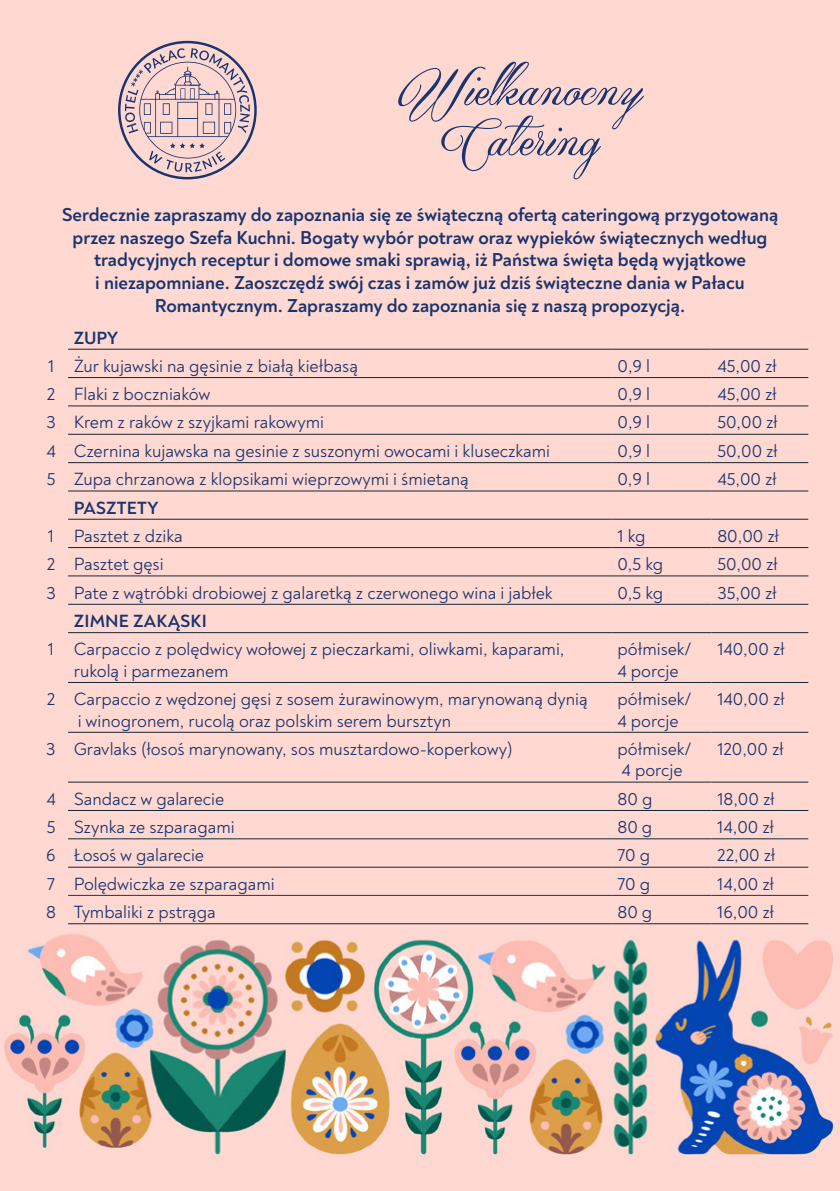
<style>
.page{position:relative;width:840px;height:1191px;background:#fff}
.page>*{position:absolute;margin:0;border:0;box-sizing:border-box;transform-origin:0 0}
.t1{font:700 19px/22.8px "Noah";color:#19346e;text-align:center}
.t2{font:18px/21.6px "Noah";color:#19346e}
.t3{font:700 18px "Noah";letter-spacing:.01em;color:#19346e}
</style>
<div class="page">
<img style="left:0;top:0;width:839px;height:1191px">
<svg style="left:118px;top:41px;width:138px;height:138px;background:#dbbec1"></svg>
<svg style="left:398px;top:62px;width:245px;height:117px;background:#e5c5c5"></svg>
<hr style="left:68px;top:349px;width:543px;height:1px;background:#132531">
<hr style="left:611px;top:349px;width:100px;height:1px;background:#132531">
<hr style="left:711px;top:349px;width:96px;height:1px;background:#132531">
<hr style="left:68px;top:377px;width:543px;height:1px;background:#132531">
<hr style="left:611px;top:377px;width:100px;height:1px;background:#132531">
<hr style="left:711px;top:377px;width:96px;height:1px;background:#132531">
<hr style="left:68px;top:405px;width:543px;height:1px;background:#132531">
<hr style="left:611px;top:405px;width:100px;height:1px;background:#132531">
<hr style="left:711px;top:405px;width:96px;height:1px;background:#132531">
<hr style="left:68px;top:434px;width:543px;height:1px;background:#132531">
<hr style="left:611px;top:434px;width:100px;height:1px;background:#132531">
<hr style="left:711px;top:434px;width:96px;height:1px;background:#132531">
<hr style="left:68px;top:462px;width:543px;height:1px;background:#132531">
<hr style="left:611px;top:462px;width:100px;height:1px;background:#132531">
<hr style="left:711px;top:462px;width:96px;height:1px;background:#132531">
<hr style="left:68px;top:490px;width:543px;height:1px;background:#132531">
<hr style="left:611px;top:490px;width:100px;height:1px;background:#132531">
<hr style="left:711px;top:490px;width:96px;height:1px;background:#132531">
<hr style="left:68px;top:519px;width:543px;height:1px;background:#132531">
<hr style="left:611px;top:519px;width:100px;height:1px;background:#132531">
<hr style="left:711px;top:519px;width:96px;height:1px;background:#132531">
<hr style="left:68px;top:547px;width:543px;height:1px;background:#132531">
<hr style="left:611px;top:547px;width:100px;height:1px;background:#132531">
<hr style="left:711px;top:547px;width:96px;height:1px;background:#132531">
<hr style="left:68px;top:575px;width:543px;height:1px;background:#132531">
<hr style="left:611px;top:575px;width:100px;height:1px;background:#132531">
<hr style="left:711px;top:575px;width:96px;height:1px;background:#132531">
<hr style="left:68px;top:604px;width:543px;height:1px;background:#132531">
<hr style="left:611px;top:604px;width:100px;height:1px;background:#132531">
<hr style="left:711px;top:604px;width:96px;height:1px;background:#132531">
<hr style="left:68px;top:632px;width:543px;height:1px;background:#132531">
<hr style="left:611px;top:632px;width:100px;height:1px;background:#132531">
<hr style="left:711px;top:632px;width:96px;height:1px;background:#132531">
<hr style="left:68px;top:682px;width:543px;height:1px;background:#132531">
<hr style="left:611px;top:682px;width:100px;height:1px;background:#132531">
<hr style="left:711px;top:682px;width:96px;height:1px;background:#132531">
<hr style="left:68px;top:732px;width:543px;height:1px;background:#132531">
<hr style="left:611px;top:732px;width:100px;height:1px;background:#132531">
<hr style="left:711px;top:732px;width:96px;height:1px;background:#132531">
<hr style="left:68px;top:781px;width:543px;height:1px;background:#132531">
<hr style="left:611px;top:781px;width:100px;height:1px;background:#132531">
<hr style="left:711px;top:781px;width:96px;height:1px;background:#132531">
<hr style="left:68px;top:810px;width:543px;height:1px;background:#132531">
<hr style="left:611px;top:810px;width:100px;height:1px;background:#132531">
<hr style="left:711px;top:810px;width:96px;height:1px;background:#132531">
<hr style="left:68px;top:838px;width:543px;height:1px;background:#132531">
<hr style="left:611px;top:838px;width:100px;height:1px;background:#132531">
<hr style="left:711px;top:838px;width:96px;height:1px;background:#132531">
<hr style="left:68px;top:867px;width:543px;height:1px;background:#132531">
<hr style="left:611px;top:867px;width:100px;height:1px;background:#132531">
<hr style="left:711px;top:867px;width:96px;height:1px;background:#132531">
<hr style="left:68px;top:923px;width:543px;height:1px;background:#132531">
<hr style="left:611px;top:923px;width:100px;height:1px;background:#132531">
<hr style="left:711px;top:923px;width:96px;height:1px;background:#132531">
<hr style="left:68px;top:895px;width:543px;height:1px;background:#19346e">
<hr style="left:611px;top:895px;width:100px;height:1px;background:#19346e">
<hr style="left:711px;top:895px;width:96px;height:1px;background:#19346e">
<p class="t1" style="left:62px;top:203px;width:717px">Serdecznie zapraszamy do zapoznania się ze świąteczną ofertą cateringową przygotowaną przez naszego Szefa Kuchni. Bogaty wybór potraw oraz wypieków świątecznych według tradycyjnych receptur i domowe smaki sprawią, iż Państwa święta będą wyjątkowe<br>i niezapomniane. Zaoszczędź swój czas i zamów już dziś świąteczne dania w Pałacu Romantycznym. Zapraszamy do zapoznania się z naszą propozycją.</p>
<p class="t3" style="left:74px;top:326px;width:46px">ZUPY</p>
<p class="t2" style="left:48px;top:355px;width:311px">1 Żur kujawski na gęsinie z białą kiełbasą</p>
<p class="t2" style="left:617px;top:355px;width:34px">0,9 l</p>
<p class="t2" style="left:717px;top:355px;width:61px">45,00 zł</p>
<p class="t2" style="left:47px;top:383px;width:165px">2 Flaki z boczniaków</p>
<p class="t2" style="left:617px;top:383px;width:34px">0,9 l</p>
<p class="t2" style="left:717px;top:383px;width:61px">45,00 zł</p>
<p class="t2" style="left:46px;top:412px;width:279px">3 Krem z raków z szyjkami rakowymi</p>
<p class="t2" style="left:617px;top:412px;width:34px">0,9 l</p>
<p class="t2" style="left:717px;top:412px;width:62px">50,00 zł</p>
<p class="t2" style="left:46px;top:440px;width:505px">4 Czernina kujawska na gesinie z suszonymi owocami i kluseczkami</p>
<p class="t2" style="left:617px;top:440px;width:34px">0,9 l</p>
<p class="t2" style="left:717px;top:440px;width:62px">50,00 zł</p>
<p class="t2" style="left:47px;top:468px;width:423px">5 Zupa chrzanowa z klopsikami wieprzowymi i śmietaną</p>
<p class="t2" style="left:617px;top:468px;width:34px">0,9 l</p>
<p class="t2" style="left:717px;top:468px;width:61px">45,00 zł</p>
<p class="t3" style="left:74px;top:496px;width:86px">PASZTETY</p>
<p class="t2" style="left:48px;top:525px;width:136px">1 Pasztet z dzika</p>
<p class="t2" style="left:617px;top:525px;width:29px">1 kg</p>
<p class="t2" style="left:717px;top:525px;width:63px">80,00 zł</p>
<p class="t2" style="left:47px;top:553px;width:118px">2 Pasztet gęsi</p>
<p class="t2" style="left:617px;top:553px;width:47px">0,5 kg</p>
<p class="t2" style="left:717px;top:553px;width:62px">50,00 zł</p>
<p class="t2" style="left:46px;top:582px;width:507px">3 Pate z wątróbki drobiowej z galaretką z czerwonego wina i jabłek</p>
<p class="t2" style="left:617px;top:582px;width:47px">0,5 kg</p>
<p class="t2" style="left:717px;top:582px;width:61px">35,00 zł</p>
<p class="t3" style="left:74px;top:609px;width:134px">ZIMNE ZAKĄSKI</p>
<p class="t2" style="left:74px;top:638px;width:492px;text-indent:-26px">1 Carpaccio z polędwicy wołowej z pieczarkami, oliwkami, kaparami, rukolą i parmezanem</p>
<p class="t2" style="left:617px;top:638px;width:76px">półmisek/<br>4 porcje</p>
<p class="t2" style="left:717px;top:638px;width:69px">140,00 zł</p>
<p class="t2" style="left:78px;top:688px;width:511px;text-indent:-31px">2 Carpaccio z wędzonej gęsi z sosem żurawinowym, marynowaną dynią i winogronem, rucolą oraz polskim serem bursztyn</p>
<p class="t2" style="left:617px;top:688px;width:76px">półmisek/<br>4 porcje</p>
<p class="t2" style="left:717px;top:688px;width:69px">140,00 zł</p>
<p class="t2" style="left:46px;top:738px;width:467px">3 Gravlaks (łosoś marynowany, sos musztardowo-koperkowy)</p>
<p class="t2" style="left:617px;top:738px;width:76px">półmisek/<br>4 porcje</p>
<p class="t2" style="left:717px;top:738px;width:68px">120,00 zł</p>
<p class="t2" style="left:46px;top:788px;width:179px">4 Sandacz w galarecie</p>
<p class="t2" style="left:617px;top:788px;width:36px">80 g</p>
<p class="t2" style="left:717px;top:788px;width:59px">18,00 zł</p>
<p class="t2" style="left:47px;top:816px;width:189px">5 Szynka ze szparagami</p>
<p class="t2" style="left:617px;top:816px;width:36px">80 g</p>
<p class="t2" style="left:717px;top:816px;width:58px">14,00 zł</p>
<p class="t2" style="left:46px;top:844px;width:159px">6 Łosoś w galarecie</p>
<p class="t2" style="left:617px;top:844px;width:34px">70 g</p>
<p class="t2" style="left:716px;top:844px;width:60px">22,00 zł</p>
<p class="t2" style="left:47px;top:873px;width:229px">7 Polędwiczka ze szparagami</p>
<p class="t2" style="left:617px;top:873px;width:34px">70 g</p>
<p class="t2" style="left:716px;top:873px;width:58px">14,00 zł</p>
<p class="t2" style="left:46px;top:901px;width:171px">8 Tymbaliki z pstrąga</p>
<p class="t2" style="left:617px;top:901px;width:36px">80 g</p>
<p class="t2" style="left:716px;top:901px;width:58px">16,00 zł</p>
</div>
